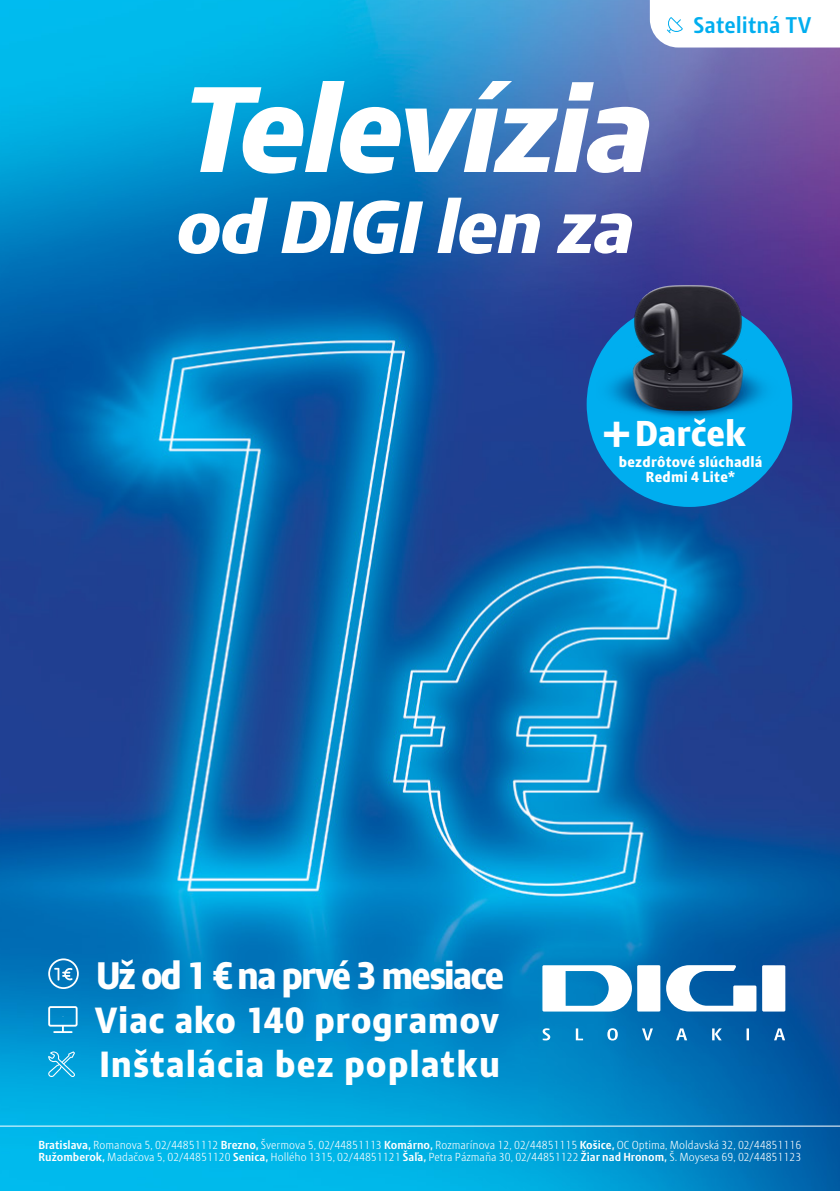
<style>
.page{position:relative;width:840px;height:1191px;background:#fff}
.page>*{position:absolute;margin:0;border:0;box-sizing:border-box;transform-origin:0 0}
.t1{font:italic 800 117.8px "Modena";letter-spacing:-.04em;color:#fff;scale:1.11 1}
.t2{font:italic 800 71.6px "Modena";letter-spacing:-.03em;color:#fff;scale:1.11 1}
.t3{font:800 37.2px "Modena";letter-spacing:-.055em;color:#fff}
.t4{font:800 35.2px/44px "Modena";letter-spacing:.025em;color:#fff}
.t5{font:800 34.8px "Modena";letter-spacing:-.005em;color:#fff}
.t6{font:700 22px "Modena";color:#00aeef}
.t7{font:800 14.2px/14.8px "Modena";letter-spacing:.015em;color:#fff;text-align:center}
.t8{font:300 11.2px/12.2px "Modena";color:#fff}
.s1{font-size:48.6px}
.s2{font-weight:700}
</style>
<div class="page">
<img style="left:0;top:0;width:839px;height:1191px">
<svg style="left:48px;top:958px;width:31px;height:31px"></svg>
<svg style="left:54px;top:1026px;width:18px;height:7px"></svg>
<div style="left:48px;top:1006px;width:29px;height:20px;border:2px solid #fff"></div>
<svg style="left:48px;top:1051px;width:27px;height:26px"></svg>
<svg style="left:542px;top:965px;width:242px;height:75px"></svg>
<div style="left:586px;top:301px;width:205px;height:206px;background:#00aeef;border-radius:50%"></div>
<img style="left:596px;top:272px;width:185px;height:146px">
<hr style="left:0;top:1125px;width:839px;height:1px;background:#fff">
<svg style="left:649px;top:0;width:190px;height:48px"></svg>
<h1 class="t1" style="left:185px;top:56px;width:426px">Televízia</h1>
<h2 class="t2" style="left:177px;top:183px;width:414px">od DIGI len za</h2>
<h3 class="t6" style="left:693px;top:12px;width:120px">Satelitná TV</h3>
<h3 class="t5" style="left:602px;top:412px;width:144px"><span class="s1">+</span>Darček</h3>
<p class="t7" style="left:618px;top:454px;width:145px">bezdrôtové slúchadlá<br>Redmi 4 Lite*</p>
<h3 class="t3" style="left:96px;top:952px;width:410px">Už od 1 € na prvé 3 mesiace</h3>
<h3 class="t4" style="left:95px;top:998px;width:406px">Viac ako 140 programov<br>Inštalácia bez poplatku</h3>
<p class="t8" style="left:39px;top:1138px;width:763px"><span class="s2">Bratislava,</span> Romanova 5, 02/44851112 <span class="s2">Brezno,</span> Švermova 5, 02/44851113 <span class="s2">Komárno,</span> Rozmarínova 12, 02/44851115 <span class="s2">Košice,</span> OC Optima, Moldavská 32, 02/44851116<br><span class="s2">Ružomberok,</span> Madačova 5, 02/44851120 <span class="s2">Senica,</span> Hollého 1315, 02/44851121 <span class="s2">Šaľa,</span> Petra Pázmaňa 30, 02/44851122 <span class="s2">Žiar nad Hronom,</span> Š. Moysesa 69, 02/44851123</p>
</div>
